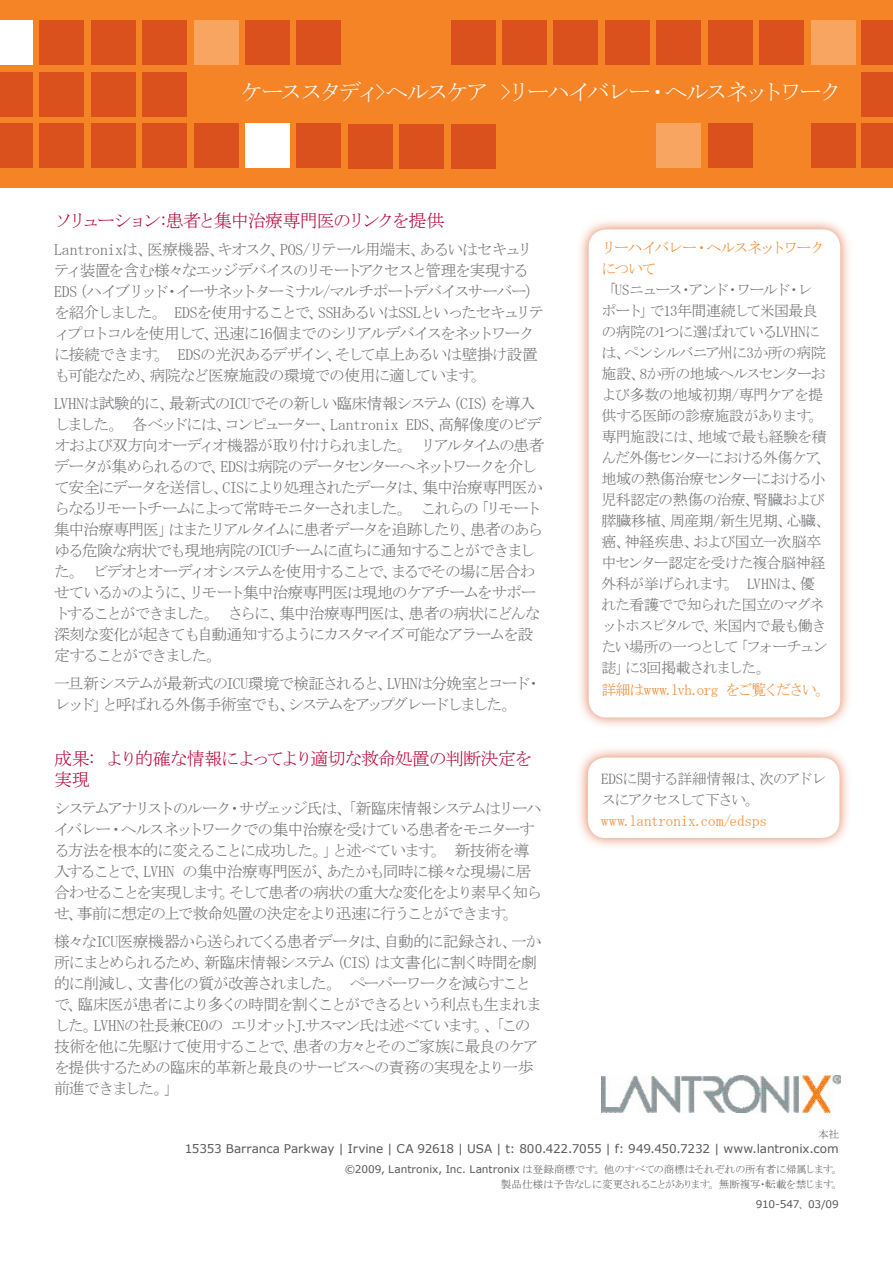
<style>
.page{position:relative;width:893px;height:1263px;background:#fff}
.page>*{position:absolute;margin:0;border:0;box-sizing:border-box;transform-origin:0 0}
.BODY_COPY_PARAGRAPH{font:22.5px "MS Mincho";letter-spacing:-.115em;color:#fff}
.t1{font:18px/21px "MS Mincho";letter-spacing:-.07em;color:#b30437}
.t2{font:18px "MS Mincho";letter-spacing:-.095em;color:#b30437}
.t3{font:15.75px/21px "MS Mincho";letter-spacing:-.085em;color:#6c6d70}
.t4{font:15px/21px "MS Mincho";letter-spacing:-.065em;color:#6c6d70}
.t5{font:15px/21px "MS Mincho";letter-spacing:-.1em;color:#6c6d70}
.t6{font:15px "MS Mincho";letter-spacing:-.015em;color:#f58427}
.t7{font:15px "MS Mincho";letter-spacing:-.06em;color:#f58427}
.BODY_COPY_PARAGRAPH-2{font:12px "Verdana";letter-spacing:-.005em;color:#57585a}
.BODY_COPY_PARAGRAPH-3{font:10.5px/15px "MS P Mincho";color:#57585a;text-align:right}
.BODY_COPY_PARAGRAPH-4{font:10.5px "Verdana";letter-spacing:-.03em;color:#57585a}
.BODY_COPY_PARAGRAPH-5{font:10.5px "MS Mincho";color:#57585a}
.s1{color:#f58427}
.s2{font-family:"Verdana"}
.s3{font-family:"MS P Mincho"}
</style>
<div class="page">
<div style="left:576px;top:216px;width:283px;height:519px;background:#da511d;opacity:.75"></div>
<div style="left:589px;top:229px;width:251px;height:488px;background:#fff;border-radius:18px"></div>
<img style="left:602px;top:1075px;width:239px;height:37px">
<div style="left:575px;top:744px;width:283px;height:113px;background:#da511d;opacity:.75"></div>
<div style="left:588px;top:757px;width:251px;height:81px;background:#fff;border-radius:18px"></div>
<div style="left:0;top:0;width:893px;height:188px;background:#f58427"></div>
<div style="left:0;top:20px;width:33px;height:45px;background:#fff"></div>
<div style="left:194px;top:20px;width:44px;height:45px;background:#f9a562"></div>
<div style="left:245px;top:123px;width:45px;height:45px;background:#fff"></div>
<div style="left:811px;top:20px;width:44px;height:45px;background:#f9a562"></div>
<div style="left:656px;top:123px;width:45px;height:45px;background:#f9a562"></div>
<div style="left:0;top:72px;width:33px;height:44px;background:#da511d"></div>
<div style="left:0;top:123px;width:33px;height:45px;background:#da511d"></div>
<div style="left:39px;top:20px;width:45px;height:45px;background:#da511d"></div>
<div style="left:39px;top:72px;width:45px;height:44px;background:#da511d"></div>
<div style="left:39px;top:123px;width:45px;height:45px;background:#da511d"></div>
<div style="left:91px;top:20px;width:44px;height:45px;background:#da511d"></div>
<div style="left:91px;top:72px;width:44px;height:44px;background:#da511d"></div>
<div style="left:91px;top:123px;width:44px;height:45px;background:#da511d"></div>
<div style="left:142px;top:20px;width:45px;height:45px;background:#da511d"></div>
<div style="left:142px;top:72px;width:45px;height:44px;background:#da511d"></div>
<div style="left:142px;top:123px;width:45px;height:45px;background:#da511d"></div>
<div style="left:194px;top:123px;width:44px;height:45px;background:#da511d"></div>
<div style="left:245px;top:20px;width:45px;height:45px;background:#da511d"></div>
<div style="left:297px;top:20px;width:44px;height:45px;background:#da511d"></div>
<div style="left:451px;top:20px;width:44px;height:45px;background:#da511d"></div>
<div style="left:502px;top:20px;width:45px;height:45px;background:#da511d"></div>
<div style="left:554px;top:20px;width:44px;height:45px;background:#da511d"></div>
<div style="left:605px;top:20px;width:45px;height:45px;background:#da511d"></div>
<div style="left:656px;top:20px;width:45px;height:45px;background:#da511d"></div>
<div style="left:708px;top:20px;width:45px;height:45px;background:#da511d"></div>
<div style="left:759px;top:20px;width:45px;height:45px;background:#da511d"></div>
<div style="left:811px;top:123px;width:44px;height:45px;background:#da511d"></div>
<div style="left:861px;top:20px;width:32px;height:45px;background:#da511d"></div>
<div style="left:861px;top:72px;width:32px;height:44px;background:#da511d"></div>
<div style="left:861px;top:123px;width:32px;height:45px;background:#da511d"></div>
<div style="left:297px;top:123px;width:44px;height:45px;background:#da511d"></div>
<div style="left:348px;top:124px;width:45px;height:44px;background:#da511d"></div>
<div style="left:399px;top:124px;width:45px;height:44px;background:#da511d"></div>
<div style="left:451px;top:124px;width:44px;height:44px;background:#da511d"></div>
<div style="left:708px;top:123px;width:45px;height:45px;background:#da511d"></div>
<p class="BODY_COPY_PARAGRAPH" style="left:240px;top:81px;width:604px">ケーススタディ&gt;ヘルスケア &gt;リーハイバレー・ヘルスネットワーク</p>
<p class="t2" style="left:54px;top:212px;width:392px">ソリューション:患者と集中治療専門医のリンクを提供</p>
<p class="t3" style="left:54px;top:239px;width:492px">Lantronixは、医療機器、キオスク、POS/リテール用端末、あるいはセキュリティ装置を含む様々なエッジデバイスのリモートアクセスと管理を実現するEDS（ハイブリッド・イーサネットターミナル/マルチポートデバイスサーバー）を紹介しました。 EDSを使用することで、SSHあるいはSSLといったセキュリティプロトコルを使用して、迅速に16個までのシリアルデバイスをネットワークに接続できます。 EDSの光沢あるデザイン、そして卓上あるいは壁掛け設置も可能なため、病院など医療施設の環境での使用に適しています。</p>
<p class="t3" style="left:54px;top:393px;width:492px">LVHNは試験的に、最新式のICUでその新しい臨床情報システム（CIS）を導入しました。 各ベッドには、コンピューター、Lantronix EDS、高解像度のビデオおよび双方向オーディオ機器が取り付けられました。 リアルタイムの患者データが集められるので、EDSは病院のデータセンターへネットワークを介して安全にデータを送信し、CISにより処理されたデータは、集中治療専門医からなるリモートチームによって常時モニターされました。 これらの「リモート集中治療専門医」はまたリアルタイムに患者データを追跡したり、患者のあらゆる危険な病状でも現地病院のICUチームに直ちに通知することができました。 ビデオとオーディオシステムを使用することで、まるでその場に居合わせているかのように、リモート集中治療専門医は現地のケアチームをサポートすることができました。 さらに、集中治療専門医は、患者の病状にどんな深刻な変化が起きても自動通知するようにカスタマイズ可能なアラームを設定することができました。</p>
<p class="t3" style="left:54px;top:672px;width:489px">一旦新システムが最新式のICU環境で検証されると、LVHNは分娩室とコード・レッド」と呼ばれる外傷手術室でも、システムをアップグレードしました。</p>
<p class="t1" style="left:54px;top:748px;width:480px">成果: より的確な情報によってより適切な救命処置の判断決定を実現</p>
<p class="t3" style="left:54px;top:798px;width:490px">システムアナリストのルーク・サヴェッジ氏は、「新臨床情報システムはリーハイバレー・ヘルスネットワークでの集中治療を受けている患者をモニターする方法を根本的に変えることに成功した。」と述べています。 新技術を導入することで、LVHN の集中治療専門医が、あたかも同時に様々な現場に居合わせることを実現します。そして患者の病状の重大な変化をより素早く知らせ、事前に想定の上で救命処置の決定をより迅速に行うことができます。</p>
<p class="t3" style="left:54px;top:930px;width:489px">様々なICU医療機器から送られてくる患者データは、自動的に記録され、一か所にまとめられるため、新臨床情報システム（CIS）は文書化に割く時間を劇的に削減し、文書化の質が改善されました。 ペーパーワークを減らすことで、臨床医が患者により多くの時間を割くことができるという利点も生まれました。LVHNの社長兼CEOの エリオットJ.サスマン氏は述べています。、「この技術を他に先駆けて使用することで、患者の方々とそのご家族に最良のケアを提供するための臨床的革新と最良のサービスへの責務の実現をより一歩前進できました。」</p>
<p class="t4" style="left:601px;top:237px;width:231px"><span class="s1">リーハイバレー・ヘルスネットワークについて<br></span>「USニュース・アンド・ワールド・レポート」で13年間連続して米国最良の病院の1つに選ばれているLVHNには、ペンシルバニア州に3か所の病院施設、8か所の地域ヘルスセンターおよび多数の地域初期/専門ケアを提供する医師の診療施設があります。専門施設には、地域で最も経験を積んだ外傷センターにおける外傷ケア、地域の熱傷治療センターにおける小児科認定の熱傷の治療、腎臓および膵臓移植、周産期/新生児期、心臓、癌、神経疾患、および国立一次脳卒中センター認定を受けた複合脳神経外科が挙げられます。 LVHNは、優れた看護でで知られた国立のマグネットホスピタルで、米国内で最も働きたい場所の一つとして「フォーチュン誌」に3回掲載されました。</p>
<p class="t7" style="left:601px;top:682px;width:231px">詳細はwww.lvh.org をご覧ください。</p>
<p class="t5" style="left:601px;top:768px;width:227px">EDSに関する詳細情報は、次のアドレスにアクセスして下さい。</p>
<p class="t6" style="left:601px;top:813px;width:168px">www.lantronix.com/edsps</p>
<p class="BODY_COPY_PARAGRAPH-5" style="left:818px;top:1128px;width:22px">本社</p>
<p class="BODY_COPY_PARAGRAPH-2" style="left:185px;top:1140px;width:656px">15353 Barranca Parkway | Irvine | CA 92618 | USA | t: 800.422.7055 | f: 949.450.7232 | www.lantronix.com</p>
<p class="BODY_COPY_PARAGRAPH-3" style="left:345px;top:1162px;width:496px"><span class="s2">©2009, Lantronix, Inc. Lantronix</span> は登録商標です。 他のすべての商標はそれぞれの所有者に帰属します。製品仕様は予告なしに変更されることがあります。 無断複写・転載を禁じます。</p>
<p class="BODY_COPY_PARAGRAPH-4" style="left:756px;top:1198px;width:85px">910-547<span class="s3">、</span> 03/09</p>
</div>
